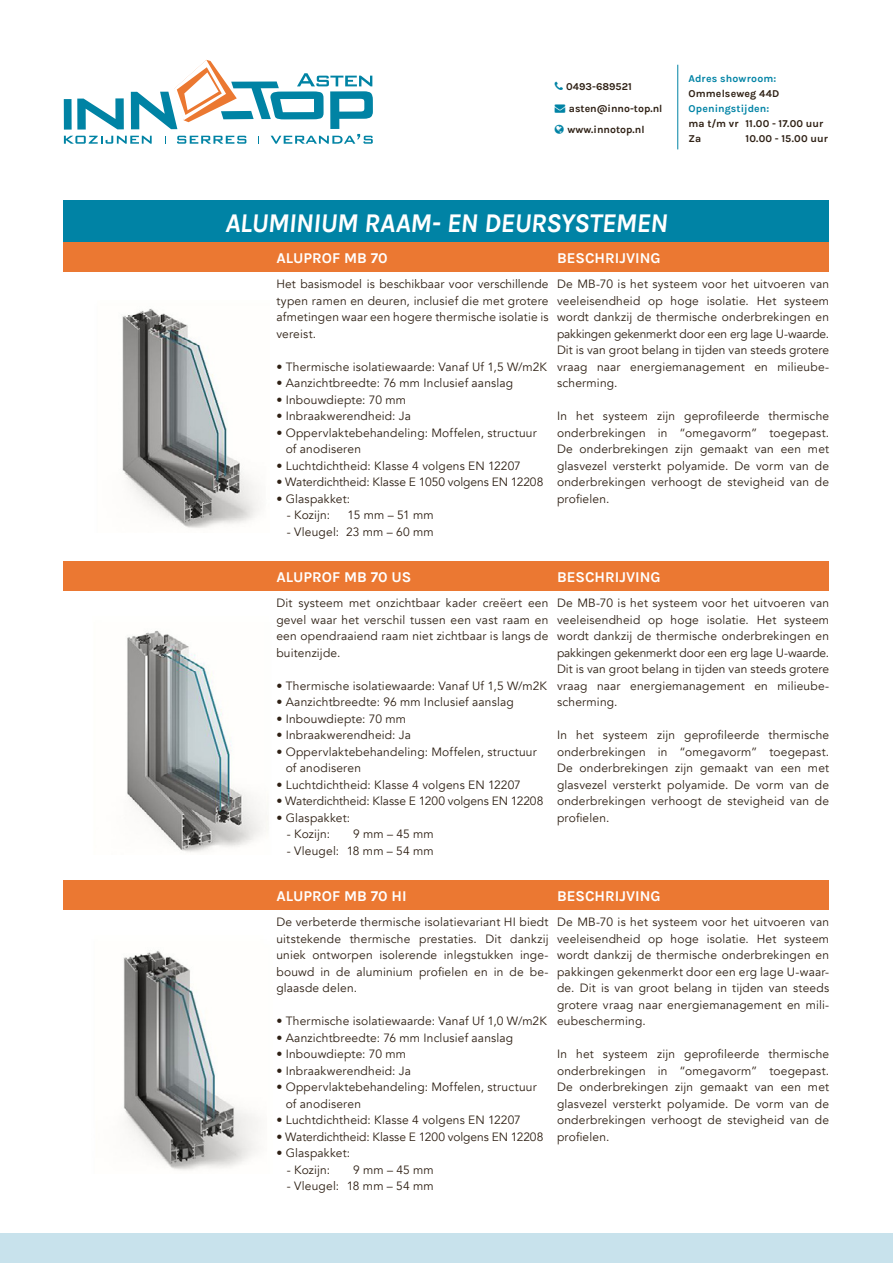
<style>
.page{position:relative;width:893px;height:1263px;background:#fff}
.page>*{position:absolute;margin:0;border:0;box-sizing:border-box;transform-origin:0 0}
.t1{font:italic 700 27px "Karla";letter-spacing:-.015em;color:#fff}
.t2{font:700 15px "Karla";color:#fff}
.t3{font:12px/16.5px "Avenir";letter-spacing:.015em;color:#2e2014;text-align:justify}
.t4{font:12px "Avenir";letter-spacing:-.005em;color:#2e2014}
.t5{font:700 10.5px/21.5px "Karla";color:#2e2014;text-align:center}
.t6{font:700 10.5px "Karla";letter-spacing:.015em;color:#0083a5}
.s1{color:#0083a5}
</style>
<div class="page">
<div style="left:0;top:1233px;width:893px;height:30px;background:#c8e2ec"></div>
<svg style="left:64px;top:60px;width:309px;height:84px"></svg>
<hr style="left:677px;top:65px;width:1px;height:84px;background:#0083a5">
<img style="left:123px;top:950px;width:138px;height:221px">
<img style="left:127px;top:630px;width:141px;height:223px">
<img style="left:122px;top:308px;width:139px;height:220px">
<div style="left:64px;top:200px;width:765px;height:42px;background:#0083a5"></div>
<div style="left:64px;top:242px;width:765px;height:30px;background:#eb7832"></div>
<div style="left:64px;top:561px;width:765px;height:30px;background:#eb7832"></div>
<div style="left:64px;top:880px;width:765px;height:30px;background:#eb7832"></div>
<p class="t5" style="left:566px;top:76px;width:67px">0493-689521</p>
<p class="t5" style="left:555px;top:98px;width:109px"><span class="s1">→</span> asten@inno-top.nl www.innotop.nl</p>
<p class="t6" style="left:688px;top:73px;width:90px">Adres showroom:</p>
<p class="t5" style="left:688px;top:83px;width:92px">Ommelseweg 44D</p>
<p class="t6" style="left:688px;top:102px;width:83px">Openingstijden:</p>
<p class="t5" style="left:688px;top:116px;width:137px;line-height:14.9px;text-align:left">ma t/m vr 11.00 - 17.00 uur<br>Za</p>
<p class="t5" style="left:745px;top:127px;width:84px">10.00 - 15.00 uur</p>
<h1 class="t1" style="left:225px;top:207px;width:444px">ALUMINIUM RAAM- EN DEURSYSTEMEN</h1>
<p class="t2" style="left:276px;top:249px;width:113px">ALUPROF MB 70</p>
<p class="t2" style="left:557px;top:249px;width:105px">BESCHRIJVING</p>
<p class="t3" style="left:276px;top:276px;width:274px">Het basismodel is beschikbaar voor verschillende typen ramen en deuren, inclusief die met grotere afmetingen waar een hogere thermische isolatie is vereist.</p>
<p class="t3" style="left:276px;top:359px;width:272px">• Thermische isolatiewaarde: Vanaf Uf 1,5 W/m2K</p>
<p class="t3" style="left:276px;top:375px;width:238px">• Aanzichtbreedte: 76 mm Inclusief aanslag</p>
<p class="t3" style="left:276px;top:392px;width:131px">• Inbouwdiepte: 70 mm</p>
<p class="t3" style="left:276px;top:408px;width:136px">• Inbraakwerendheid: Ja</p>
<p class="t3" style="left:286px;top:425px;width:252px;text-indent:-9px">• Oppervlaktebehandeling: Moffelen, structuur of anodiseren</p>
<p class="t3" style="left:276px;top:458px;width:246px">• Luchtdichtheid: Klasse 4 volgens EN 12207</p>
<p class="t4" style="left:276px;top:475px;width:268px">• Waterdichtheid: Klasse E 1050 volgens EN 12208</p>
<p class="t3" style="left:276px;top:491px;width:75px">• Glaspakket:</p>
<p class="t3" style="left:287px;top:507px;width:45px">- Kozijn:</p>
<p class="t3" style="left:348px;top:507px;width:88px">15 mm – 51 mm</p>
<p class="t3" style="left:287px;top:524px;width:148px">- Vleugel: 23 mm – 60 mm</p>
<p class="t3" style="left:557px;top:276px;width:274px">De MB-70 is het systeem voor het uitvoeren van veeleisendheid op hoge isolatie. Het systeem wordt dankzij de thermische onderbrekingen en pakkingen gekenmerkt door een erg lage U-waarde.<br>Dit is van groot belang in tijden van steeds grotere vraag naar energiemanagement en milieube&shy;scherming.</p>
<p class="t3" style="left:557px;top:408px;width:274px">In het systeem zijn geprofileerde thermische onderbrekingen in “omegavorm” toegepast.<br>De onderbrekingen zijn gemaakt van een met glasvezel versterkt polyamide. De vorm van de onderbrekingen verhoogt de stevigheid van de profielen.</p>
<p class="t2" style="left:276px;top:568px;width:137px">ALUPROF MB 70 US</p>
<p class="t2" style="left:557px;top:568px;width:105px">BESCHRIJVING</p>
<p class="t3" style="left:276px;top:595px;width:274px">Dit systeem met onzichtbaar kader creëert een gevel waar het verschil tussen een vast raam en een opendraaiend raam niet zichtbaar is langs de buitenzijde.</p>
<p class="t3" style="left:276px;top:678px;width:272px">• Thermische isolatiewaarde: Vanaf Uf 1,5 W/m2K</p>
<p class="t3" style="left:276px;top:694px;width:239px">• Aanzichtbreedte: 96 mm Inclusief aanslag</p>
<p class="t3" style="left:276px;top:711px;width:131px">• Inbouwdiepte: 70 mm</p>
<p class="t3" style="left:276px;top:727px;width:136px">• Inbraakwerendheid: Ja</p>
<p class="t3" style="left:286px;top:744px;width:252px;text-indent:-9px">• Oppervlaktebehandeling: Moffelen, structuur of anodiseren</p>
<p class="t3" style="left:276px;top:777px;width:246px">• Luchtdichtheid: Klasse 4 volgens EN 12207</p>
<p class="t4" style="left:276px;top:794px;width:268px">• Waterdichtheid: Klasse E 1200 volgens EN 12208</p>
<p class="t3" style="left:276px;top:810px;width:75px">• Glaspakket:</p>
<p class="t3" style="left:287px;top:826px;width:45px">- Kozijn:</p>
<p class="t3" style="left:353px;top:826px;width:82px">9 mm – 45 mm</p>
<p class="t3" style="left:287px;top:843px;width:148px">- Vleugel: 18 mm – 54 mm</p>
<p class="t3" style="left:557px;top:595px;width:274px">De MB-70 is het systeem voor het uitvoeren van veeleisendheid op hoge isolatie. Het systeem wordt dankzij de thermische onderbrekingen en pakkingen gekenmerkt door een erg lage U-waarde.<br>Dit is van groot belang in tijden van steeds grotere vraag naar energiemanagement en milieube&shy;scherming.</p>
<p class="t3" style="left:557px;top:727px;width:274px">In het systeem zijn geprofileerde thermische onderbrekingen in “omegavorm” toegepast.<br>De onderbrekingen zijn gemaakt van een met glasvezel versterkt polyamide. De vorm van de onderbrekingen verhoogt de stevigheid van de profielen.</p>
<p class="t2" style="left:276px;top:887px;width:132px">ALUPROF MB 70 HI</p>
<p class="t2" style="left:557px;top:887px;width:105px">BESCHRIJVING</p>
<p class="t3" style="left:276px;top:914px;width:274px">De verbeterde thermische isolatievariant HI biedt uitstekende thermische prestaties. Dit dankzij uniek ontworpen isolerende inlegstukken inge&shy;bouwd in de aluminium profielen en in de be&shy;glaasde delen.</p>
<p class="t3" style="left:276px;top:1013px;width:272px">• Thermische isolatiewaarde: Vanaf Uf 1,0 W/m2K</p>
<p class="t3" style="left:276px;top:1030px;width:238px">• Aanzichtbreedte: 76 mm Inclusief aanslag</p>
<p class="t3" style="left:276px;top:1046px;width:131px">• Inbouwdiepte: 70 mm</p>
<p class="t3" style="left:276px;top:1063px;width:136px">• Inbraakwerendheid: Ja</p>
<p class="t3" style="left:286px;top:1079px;width:252px;text-indent:-9px">• Oppervlaktebehandeling: Moffelen, structuur of anodiseren</p>
<p class="t3" style="left:276px;top:1112px;width:246px">• Luchtdichtheid: Klasse 4 volgens EN 12207</p>
<p class="t4" style="left:276px;top:1129px;width:268px">• Waterdichtheid: Klasse E 1200 volgens EN 12208</p>
<p class="t3" style="left:276px;top:1145px;width:75px">• Glaspakket:</p>
<p class="t3" style="left:287px;top:1162px;width:45px">- Kozijn:</p>
<p class="t3" style="left:353px;top:1162px;width:82px">9 mm – 45 mm</p>
<p class="t3" style="left:287px;top:1178px;width:148px">- Vleugel: 18 mm – 54 mm</p>
<p class="t3" style="left:557px;top:914px;width:274px">De MB-70 is het systeem voor het uitvoeren van veeleisendheid op hoge isolatie. Het systeem wordt dankzij de thermische onderbrekingen en pakkingen gekenmerkt door een erg lage U-waar&shy;de. Dit is van groot belang in tijden van steeds grotere vraag naar energiemanagement en mili&shy;eubescherming.</p>
<p class="t3" style="left:557px;top:1046px;width:274px">In het systeem zijn geprofileerde thermische onderbrekingen in “omegavorm” toegepast.<br>De onderbrekingen zijn gemaakt van een met glasvezel versterkt polyamide. De vorm van de onderbrekingen verhoogt de stevigheid van de profielen.</p>
</div>
